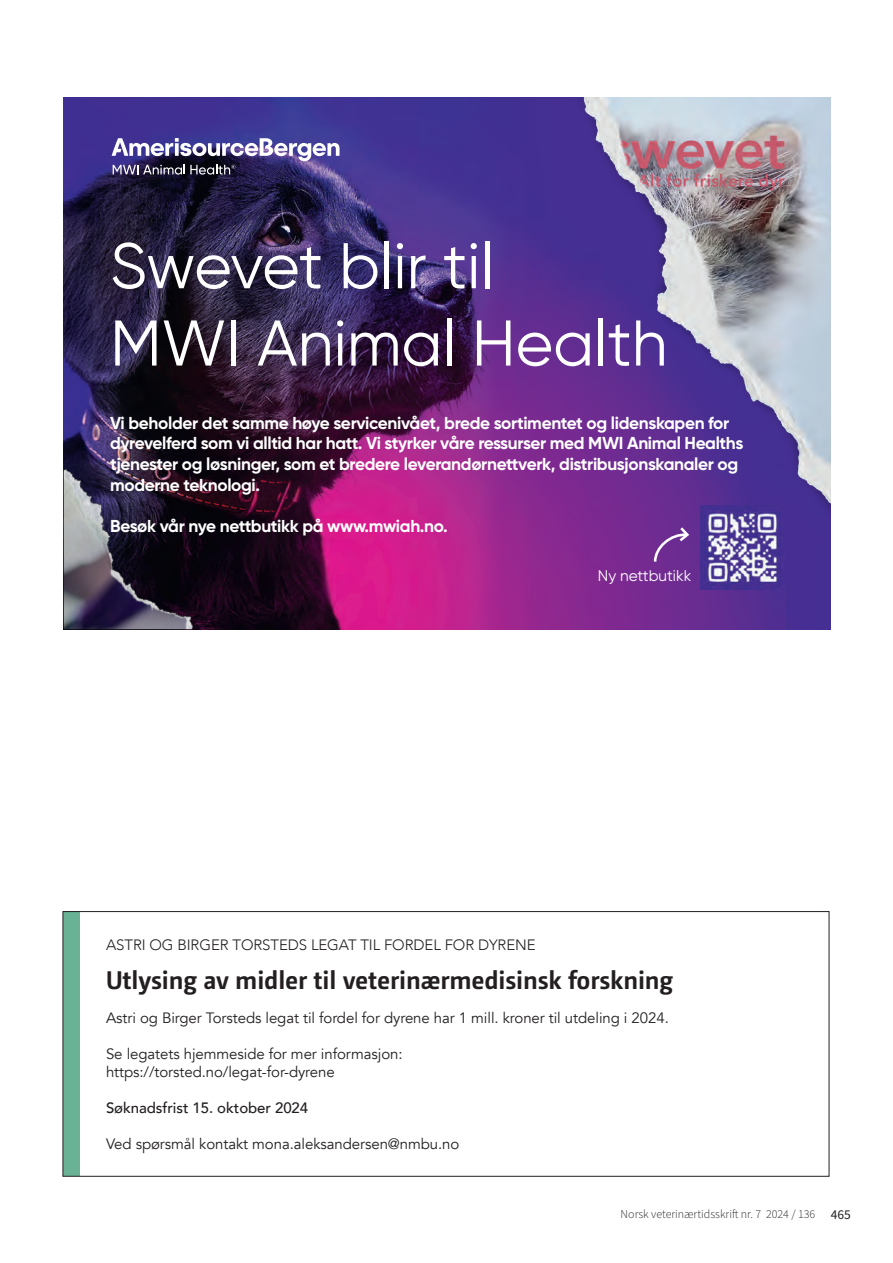
<style>
.page{position:relative;width:893px;height:1263px;background:#fff}
.page>*{position:absolute;margin:0;border:0;box-sizing:border-box;transform-origin:0 0}
.t1{font:64.35px/77.2px "Gilroy";color:#fff}
.t2{font:700 25.5px "Camingo Dos Pro";letter-spacing:-.005em;color:#231f20}
.t3{font:700 17.25px/20.7px "Gilroy";letter-spacing:-.02em;color:#fff}
.t4{font:15.45px "Gilroy";color:#fff}
.t5{font:15px/18px "Avenir";letter-spacing:-.005em;color:#231f20}
.t6{font:300 15px "Avenir";letter-spacing:-.005em;color:#231f20}
.t7{font:500 15px "Avenir";letter-spacing:-.005em;color:#231f20}
.t8{font:300 12px "Source Sans Pro";color:#231f20}
.s1{font-weight:400;font-size:13.5px}
</style>
<div class="page">
<img style="left:321px;top:98px;width:510px;height:531px">
<svg style="left:321px;top:138px;width:18px;height:37px"></svg>
<img style="left:64px;top:98px;width:257px;height:531px">
<img style="left:568px;top:98px;width:263px;height:448px">
<img style="left:700px;top:506px;width:84px;height:84px">
<svg style="left:652px;top:524px;width:39px;height:40px;background:#7a419c"></svg>
<div style="left:63px;top:911px;width:16px;height:265px;background:#6ab295"></div>
<div style="left:63px;top:911px;width:766px;height:265px;border:1px solid #231f20"></div>
<h1 class="t1" style="left:110px;top:226px;width:559px">Swevet blir til<br>MWI Animal Health</h1>
<p class="t3" style="left:110px;top:412px;width:635px">Vi beholder det samme høye servicenivået, brede sortimentet og lidenskapen for dyrevelferd som vi alltid har hatt. Vi styrker våre ressurser med MWI Animal Healths tjenester og løsninger, som et bredere leverandørnettverk, distribusjonskanaler og moderne teknologi.</p>
<p class="t3" style="left:110px;top:515px;width:339px">Besøk vår nye nettbutikk på www.mwiah.no.</p>
<p class="t4" style="left:598px;top:566px;width:95px">Ny nettbutikk</p>
<p class="t6" style="left:106px;top:936px;width:431px">ASTRI OG BIRGER TORSTEDS LEGAT TIL FORDEL FOR DYRENE</p>
<h2 class="t2" style="left:106px;top:964px;width:569px">Utlysing av midler til veterinærmedisinsk forskning</h2>
<p class="t5" style="left:106px;top:1009px;width:564px">Astri og Birger Torsteds legat til fordel for dyrene har 1 mill. kroner til utdeling i 2024.</p>
<p class="t5" style="left:106px;top:1045px;width:298px">Se legatets hjemmeside for mer informasjon: https://torsted.no/legat-for-dyrene</p>
<p class="t7" style="left:106px;top:1095px;width:204px">Søknadsfrist 15. oktober 2024</p>
<p class="t5" style="left:106px;top:1135px;width:355px">Ved spørsmål kontakt mona.aleksandersen@nmbu.no</p>
<p class="t8" style="left:621px;top:1206px;width:232px">Norsk veterinærtidsskrift nr. 7 2024 / 136 <span class="s1">465</span></p>
</div>
